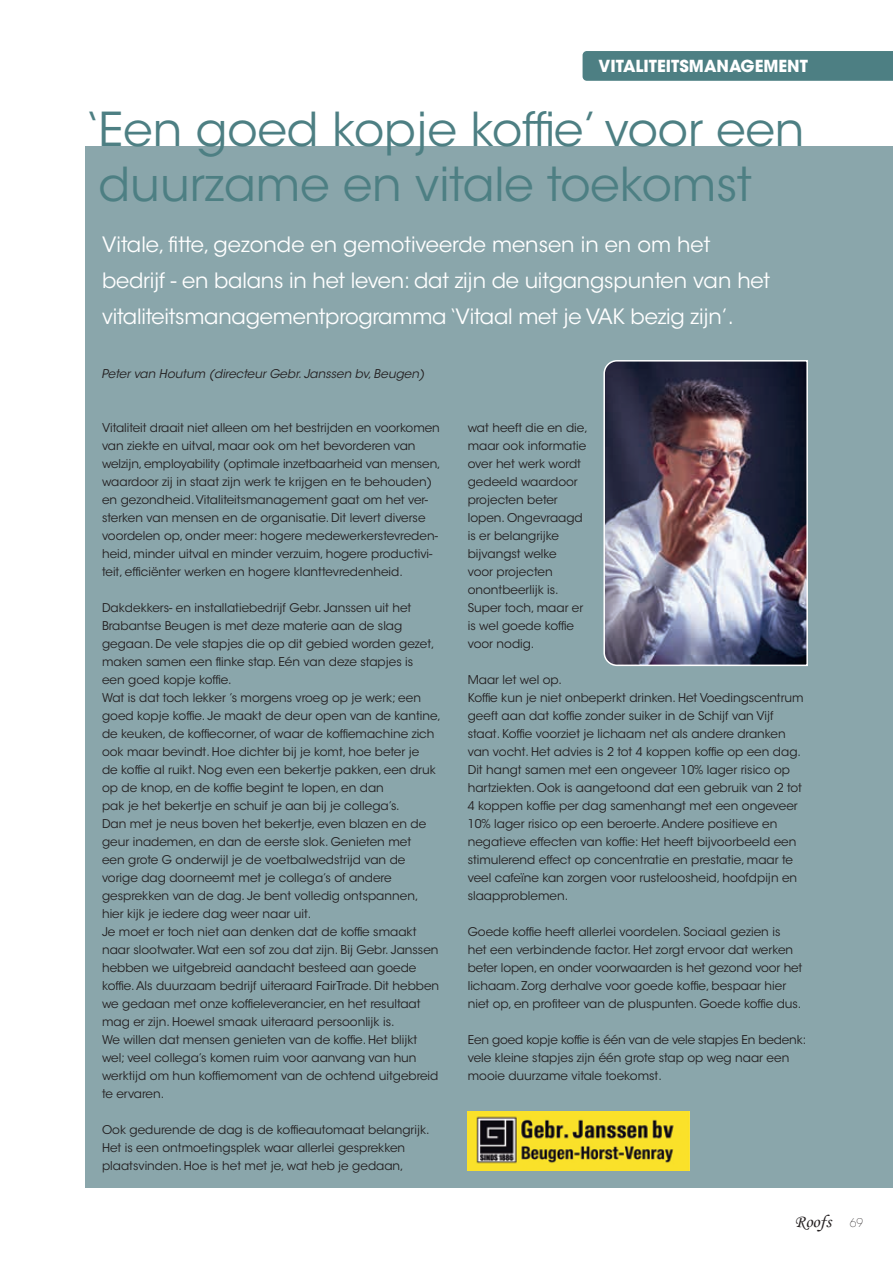
<style>
.page{position:relative;width:893px;height:1263px;background:#fff}
.page>*{position:absolute;margin:0;border:0;box-sizing:border-box;transform-origin:0 0}
.t1{font:46.5px/55.8px "ITC Avant Garde Std";color:#4d7f83}
.t2{font:21px/36px "ITC Avant Garde Std";letter-spacing:-.01em;color:#fff}
.t3{font:18px "Monotype Corsiva";color:#231f20}
.t4{font:700 16.5px "ITC Avant Garde Std";color:#fff}
.t5{font:12px/18px "ITC Avant Garde Std";color:#231f20}
.t6{font:italic 12px "ITC Avant Garde Std";color:#231f20}
.t7{font:200 12px "ITC Avant Garde Std";color:#231f20}
</style>
<div class="page">
<div style="left:85px;top:146px;width:808px;height:1042px;background:#8aa6ab"></div>
<div style="left:583px;top:51px;width:310px;height:30px;background:#4d7f83"></div>
<img style="left:468px;top:1111px;width:222px;height:59px">
<img style="left:603px;top:360px;width:205px;height:306px">
<h3 class="t4" style="left:599px;top:55px;width:211px">VITALITEITSMANAGEMENT</h3>
<h1 class="t1" style="left:85px;top:101px;width:721px">‘Een goed kopje koffie’ voor een duurzame en vitale toekomst</h1>
<h2 class="t2" style="left:102px;top:227px;width:670px">Vitale, fitte, gezonde en gemotiveerde mensen in en om het bedrijf - en balans in het leven: dat zijn de uitgangspunten van het vitaliteitsmanagementprogramma ‘Vitaal met je VAK bezig zijn’.</h2>
<p class="t6" style="left:102px;top:366px;width:324px">Peter van Houtum (directeur Gebr. Janssen bv, Beugen)</p>
<p class="t5" style="left:102px;top:419px;width:340px">Vitaliteit draait niet alleen om het bestrijden en voorkomen van ziekte en uitval, maar ook om het bevorderen van welzijn, employability (optimale inzetbaarheid van mensen, waardoor zij in staat zijn werk te krijgen en te behouden) en gezondheid. Vitaliteitsmanagement gaat om het ver&shy;sterken van mensen en de organisatie. Dit levert diverse voordelen op, onder meer: hogere medewerkerstevreden&shy;heid, minder uitval en minder verzuim, hogere productivi&shy;teit, efficiënter werken en hogere klanttevredenheid.</p>
<p class="t5" style="left:102px;top:599px;width:340px">Dakdekkers- en installatiebedrijf Gebr. Janssen uit het Brabantse Beugen is met deze materie aan de slag gegaan. De vele stapjes die op dit gebied worden gezet, maken samen een flinke stap. Eén van deze stapjes is<br>een goed kopje koffie.<br>Wat is dat toch lekker ’s morgens vroeg op je werk; een goed kopje koffie. Je maakt de deur open van de kantine, de keuken, de koffiecorner, of waar de koffiemachine zich ook maar bevindt. Hoe dichter bij je komt, hoe beter je<br>de koffie al ruikt. Nog even een bekertje pakken, een druk op de knop, en de koffie begint te lopen, en dan<br>pak je het bekertje en schuif je aan bij je collega’s.<br>Dan met je neus boven het bekertje, even blazen en de geur inademen, en dan de eerste slok. Genieten met<br>een grote G onderwijl je de voetbalwedstrijd van de vorige dag doorneemt met je collega’s of andere gesprekken van de dag. Je bent volledig ontspannen, hier kijk je iedere dag weer naar uit.<br>Je moet er toch niet aan denken dat de koffie smaakt naar slootwater. Wat een sof zou dat zijn. Bij Gebr. Janssen hebben we uitgebreid aandacht besteed aan goede koffie. Als duurzaam bedrijf uiteraard FairTrade. Dit hebben we gedaan met onze koffieleverancier, en het resultaat mag er zijn. Hoewel smaak uiteraard persoonlijk is.<br>We willen dat mensen genieten van de koffie. Het blijkt wel; veel collega’s komen ruim voor aanvang van hun werktijd om hun koffiemoment van de ochtend uitgebreid te ervaren.</p>
<p class="t5" style="left:102px;top:1121px;width:329px">Ook gedurende de dag is de koffieautomaat belangrijk.<br>Het is een ontmoetingsplek waar allerlei gesprekken plaatsvinden. Hoe is het met je, wat heb je gedaan,</p>
<p class="t5" style="left:468px;top:419px;width:122px">wat heeft die en die, maar ook informatie over het werk wordt gedeeld waardoor projecten beter lopen. Ongevraagd is er belangrijke bijvangst welke<br>voor projecten onontbeerlijk is.<br>Super toch, maar er is wel goede koffie voor nodig.</p>
<p class="t5" style="left:468px;top:671px;width:337px">Maar let wel op.<br>Koffie kun je niet onbeperkt drinken. Het Voedingscentrum geeft aan dat koffie zonder suiker in de Schijf van Vijf staat. Koffie voorziet je lichaam net als andere dranken van vocht. Het advies is 2 tot 4 koppen koffie op een dag.<br>Dit hangt samen met een ongeveer 10% lager risico op hartziekten. Ook is aangetoond dat een gebruik van 2 tot 4 koppen koffie per dag samenhangt met een ongeveer 10% lager risico op een beroerte. Andere positieve en negatieve effecten van koffie: Het heeft bijvoorbeeld een stimulerend effect op concentratie en prestatie, maar te veel cafeïne kan zorgen voor rusteloosheid, hoofdpijn en slaapproblemen.</p>
<p class="t5" style="left:468px;top:923px;width:336px">Goede koffie heeft allerlei voordelen. Sociaal gezien is<br>het een verbindende factor. Het zorgt ervoor dat werken beter lopen, en onder voorwaarden is het gezond voor het lichaam. Zorg derhalve voor goede koffie, bespaar hier niet op, en profiteer van de pluspunten. Goede koffie dus.</p>
<p class="t5" style="left:468px;top:1031px;width:340px">Een goed kopje koffie is één van de vele stapjes En bedenk: vele kleine stapjes zijn één grote stap op weg naar een mooie duurzame vitale toekomst.</p>
<h3 class="t3" style="left:795px;top:1210px;width:38px">Roofs</h3>
<p class="t7" style="left:850px;top:1215px;width:15px">69</p>
</div>
